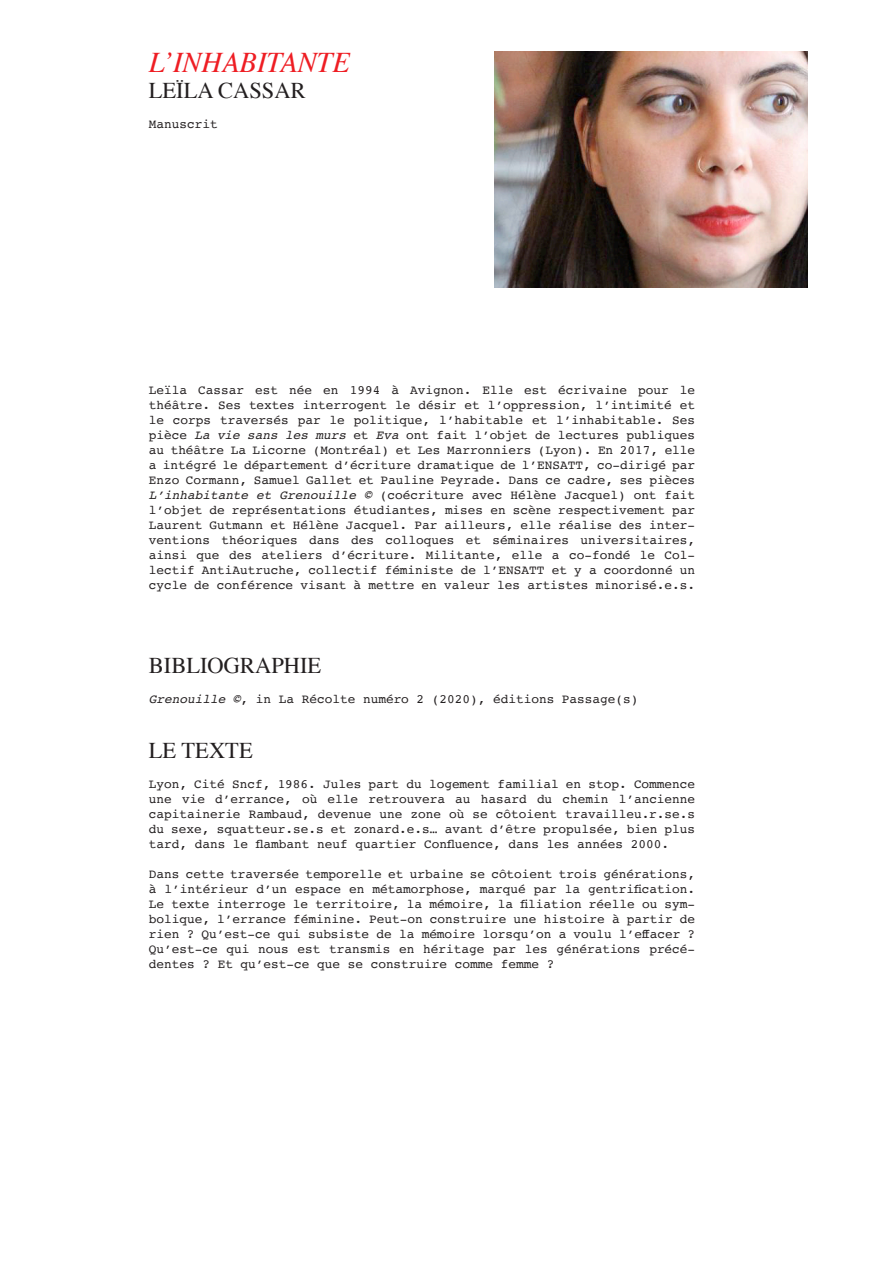
<style>
.page{position:relative;width:893px;height:1263px;background:#fff}
.page>*{position:absolute;margin:0;border:0;box-sizing:border-box;transform-origin:0 0}
.t1{font:italic 28.5px "Times";color:#ee1d23}
.t2{font:22.5px "Times";color:#231f20}
.t3{font:12.75px/15px "Courier";color:#231f20;text-align:justify}
.s1{font-style:italic}
</style>
<div class="page">
<img style="left:495px;top:51px;width:313px;height:236px">
<h1 class="t1" style="left:149px;top:38px;width:203px">L’INHABITANTE</h1>
<h2 class="t2" style="left:149px;top:69px;width:158px">LEÏLA CASSAR</h2>
<p class="t3" style="left:149px;top:116px;width:70px">Manuscrit</p>
<p class="t3" style="left:149px;top:382px;width:548px">Leïla Cassar est née en 1994 à Avignon. Elle est écrivaine pour le théâtre. Ses textes interrogent le désir et l’oppression, l’intimité et le corps traversés par le politique, l’habitable et l’inhabitable. Ses pièce <span class="s1">La vie sans les murs</span> et <span class="s1">Eva</span> ont fait l’objet de lectures publiques au théâtre La Licorne (Montréal) et Les Marronniers (Lyon). En 2017, elle a intégré le département d’écriture dramatique de l’ENSATT, co-dirigé par Enzo Cormann, Samuel Gallet et Pauline Peyrade. Dans ce cadre, ses pièces <span class="s1">L’inhabitante et Grenouille ©</span> (coécriture avec Hélène Jacquel) ont fait l’objet de représentations étudiantes, mises en scène respectivement par Laurent Gutmann et Hélène Jacquel. Par ailleurs, elle réalise des inter&shy;ventions théoriques dans des colloques et séminaires universitaires, ainsi que des ateliers d’écriture. Militante, elle a co-fondé le Col&shy;lectif AntiAutruche, collectif féministe de l’ENSATT et y a coordonné un cycle de conférence visant à mettre en valeur les artistes minorisé.e.s.</p>
<h2 class="t2" style="left:149px;top:644px;width:173px">BIBLIOGRAPHIE</h2>
<p class="t3" style="left:149px;top:691px;width:491px"><span class="s1">Grenouille ©</span>, in La Récolte numéro 2 (2020), éditions Passage(s)</p>
<h2 class="t2" style="left:149px;top:729px;width:105px">LE TEXTE</h2>
<p class="t3" style="left:149px;top:776px;width:548px">Lyon, Cité Sncf, 1986. Jules part du logement familial en stop. Commence une vie d’errance, où elle retrouvera au hasard du chemin l’ancienne capitainerie Rambaud, devenue une zone où se côtoient travailleu.r.se.s du sexe, squatteur.se.s et zonard.e.s… avant d’être propulsée, bien plus tard, dans le flambant neuf quartier Confluence, dans les années 2000.</p>
<p class="t3" style="left:149px;top:866px;width:548px">Dans cette traversée temporelle et urbaine se côtoient trois générations, à l’intérieur d’un espace en métamorphose, marqué par la gentrification.<br>Le texte interroge le territoire, la mémoire, la filiation réelle ou sym&shy;bolique, l’errance féminine. Peut-on construire une histoire à partir de rien ? Qu’est-ce qui subsiste de la mémoire lorsqu’on a voulu l’effacer ?<br>Qu’est-ce qui nous est transmis en héritage par les générations précé&shy;dentes ? Et qu’est-ce que se construire comme femme ?</p>
</div>
